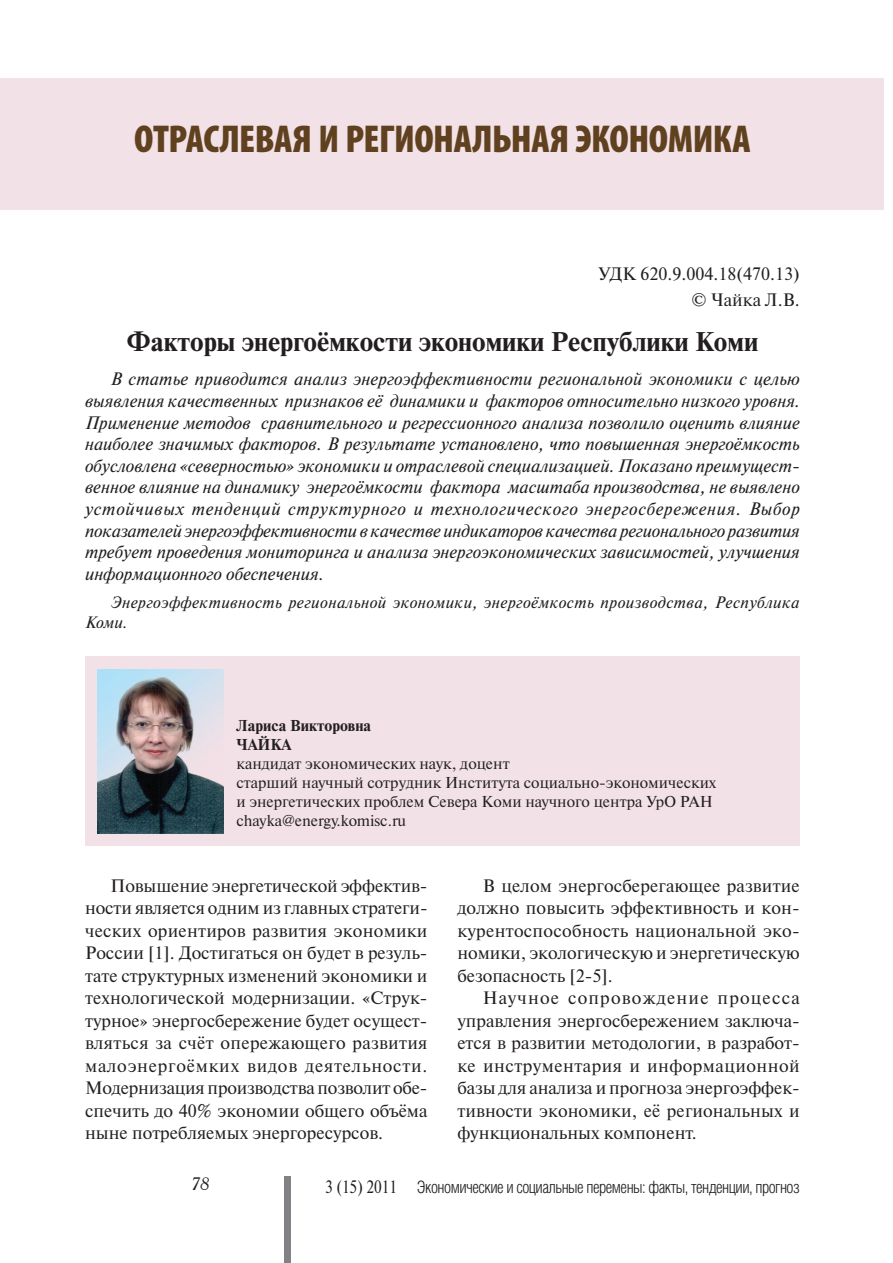
<style>
.page{position:relative;width:893px;height:1263px;background:#fff}
.page>*{position:absolute;margin:0;border:0;box-sizing:border-box;transform-origin:0 0}
.t1{font:900 condensed 39px "Myriad Pro";letter-spacing:-.015em;color:#60411f}
.t2{font:700 27px "Newton C";color:#231f20}
.t3{font:18px/22.5px "Newton C";color:#231f20;text-align:justify}
.t4{font:italic 18px/21.6px "Newton C";color:#231f20;text-align:justify}
.t5{font:italic 18px "Academy";color:#231f20}
.t6{font:300 16.95px "Helios Cond";letter-spacing:-.03em;color:#231f20}
.t7{font:italic 16.5px/19.8px "Newton C";letter-spacing:.025em;color:#231f20}
.t8{font:15.75px/18.9px "Newton C";color:#231f20}
.t9{font:700 15.75px/18.9px "Newton C";color:#231f20}
.s1{font-family:"Newton C";font-weight:400;font-size:18px}
</style>
<div class="page">
<div style="left:85px;top:657px;width:714px;height:189px;background:#f2e1e6"></div>
<img style="left:98px;top:670px;width:126px;height:164px">
<div style="left:284px;top:1177px;width:6px;height:86px;background:#808285"></div>
<h1 class="t1" style="left:134px;top:115px;width:618px">ОТРАСЛЕВАЯ И РЕГИОНАЛЬНАЯ ЭКОНОМИКА</h1>
<p class="t3" style="left:598px;top:262px;width:203px;line-height:25.8px;text-align:right">УДК 620.9.004.18(470.13) © Чайка Л.В.</p>
<h2 class="t2" style="left:127px;top:331px;width:633px">Факторы энергоёмкости экономики Республики Коми</h2>
<p class="t4" style="left:85px;top:370px;width:716px;text-indent:26px">В статье приводится анализ энергоэффективности региональной экономики с целью выявления качественных признаков её динамики и факторов относительно низкого уровня.<br>Применение методов сравнительного и регрессионного анализа позволило оценить влияние наиболее значимых факторов. В результате установлено, что повышенная энергоёмкость обусловлена «северностью» экономики и отраслевой специализацией. Показано преимущест&shy;венное влияние на динамику энергоёмкости фактора масштаба производства, не выявлено устойчивых тенденций структурного и технологического энергосбережения. Выбор показателей энергоэффективности в качестве индикаторов качества регионального развития требует проведения мониторинга и анализа энергоэкономических зависимостей, улучшения информационного обеспечения.</p>
<p class="t7" style="left:85px;top:594px;width:716px;text-indent:26px">Энергоэффективность региональной экономики, энергоёмкость производства, Республика<br>Коми.</p>
<p class="t9" style="left:236px;top:717px;width:136px">Лариса Викторовна<br>ЧАЙКА</p>
<p class="t8" style="left:236px;top:755px;width:481px">кандидат экономических наук, доцент<br>старший научный сотрудник Института социально-экономических и энергетических проблем Севера Коми научного центра УрО РАН chayka@energy.komisc.ru</p>
<p class="t3" style="left:85px;top:876px;width:344px;text-indent:26px">Повышение энергетической эффектив&shy;ности является одним из главных стратеги&shy;ческих ориентиров развития экономики России [1]. Достигаться он будет в резуль&shy;тате структурных изменений экономики и технологической модернизации. «Струк&shy;турное» энергосбережение будет осущест&shy;вляться за счёт опережающего развития малоэнергоёмких видов деятельности.<br>Модернизация производства позволит обе&shy;спечить до 40% экономии общего объёма ныне потребляемых энергоресурсов.</p>
<p class="t3" style="left:457px;top:876px;width:344px;text-indent:26px">В целом энергосберегающее развитие должно повысить эффективность и кон&shy;курентоспособность национальной эко&shy;номики, экологическую и энергетическую безопасность [2-5].</p>
<p class="t3" style="left:457px;top:988px;width:344px;text-indent:26px">Научное сопровождение процесса управления энергосбережением заключа&shy;ется в развитии методологии, в разработ&shy;ке инструментария и информационной базы для анализа и прогноза энергоэффек&shy;тивности экономики, её региональных и функциональных компонент.</p>
<p class="t5" style="left:191px;top:1175px;width:20px">78</p>
<p class="t6" style="left:325px;top:1177px;width:476px"><span class="s1">3 (15) 2011</span> Экономические и социальные перемены: факты, тенденции, прогноз</p>
</div>
